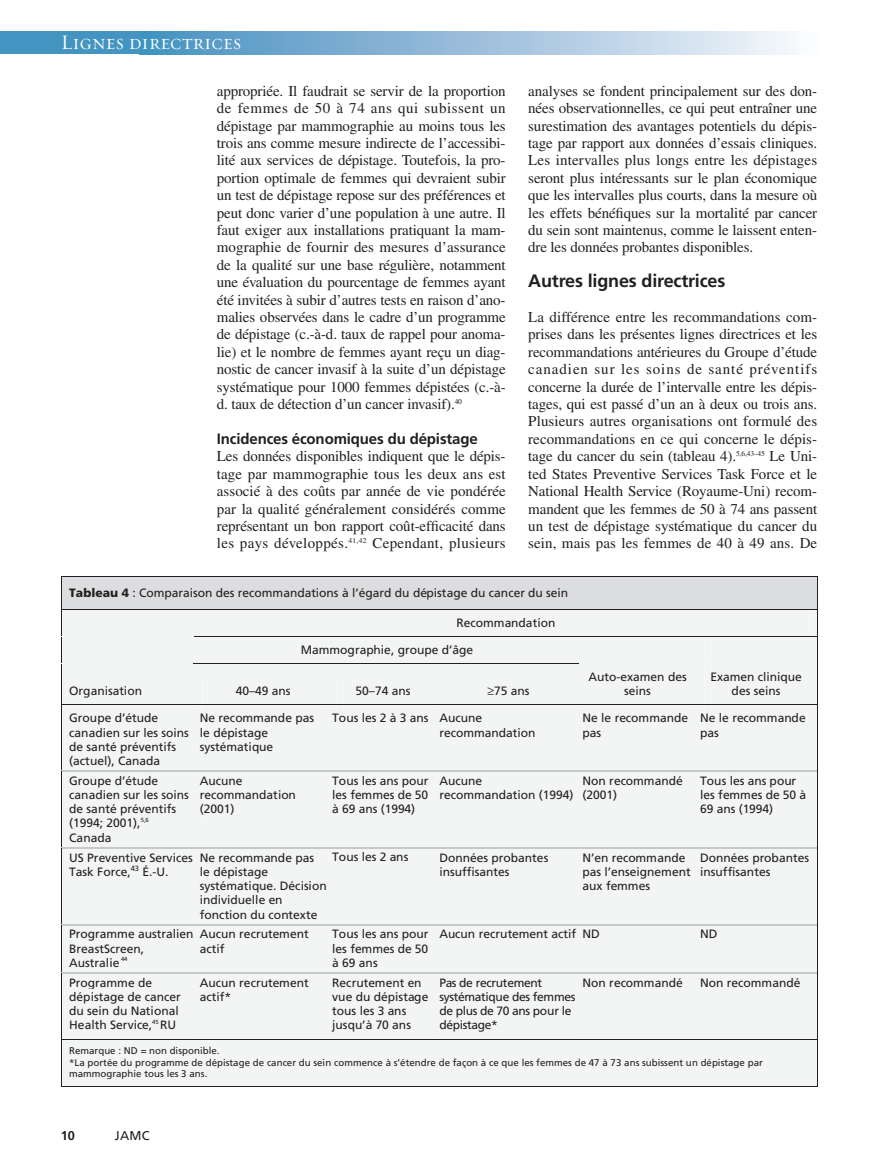
<style>
.page{position:relative;width:878px;height:1175px;background:#fff}
.page>*{position:absolute;margin:0;border:0;box-sizing:border-box;transform-origin:0 0}
.t1{font:21px "Requiem Display HTF Small Caps";letter-spacing:.005em;color:#fff}
.t2{font:700 18px "Frutiger LT Std";letter-spacing:-.01em;color:#231f20}
.t3{font:15px/17.4px "Times LT Std";letter-spacing:-.01em;color:#231f20;text-align:justify}
.t4{font:700 15px "Frutiger LT Std";letter-spacing:-.01em;color:#231f20}
.t5{font:12.75px "Frutiger LT Std";color:#231f20}
.t6{font:700 12.75px "Frutiger LT Std";color:#231f20}
.t7{font:12px/14.2px "Frutiger LT Std";color:#231f20}
.t8{font:12px/14.2px "Frutiger LT Std";letter-spacing:-.03em;color:#231f20}
.t9{font:12px "Frutiger";color:#231f20}
.t10{font:9.75px/11.6px "Frutiger LT Std";color:#231f20}
.t11{font:6px "Frutiger";color:#231f20}
.s1{font-weight:900}
.s2{font-family:"Frutiger"}
</style>
<div class="page">
<div style="left:0;top:32px;width:151px;height:22px;background:#4494c2"></div>
<div style="left:139px;top:32px;width:678px;height:22px;background:linear-gradient(to right,#438ebf,#f9f6fb)"></div>
<svg style="left:61px;top:576px;width:757px;height:511px"></svg>
<h1 class="t1" style="left:61px;top:30px;width:182px">Lignes directrices</h1>
<p class="t3" style="left:528px;top:84px;width:290px">analyses se fondent principalement sur des don&shy;nées observationnelles, ce qui peut entraîner une surestimation des avantages potentiels du dépis&shy;tage par rapport aux données d’essais cliniques.<br>Les intervalles plus longs entre les dépistages seront plus intéressants sur le plan économique que les intervalles plus courts, dans la mesure où les effets bénéfiques sur la mortalité par cancer du sein sont maintenus, comme le laissent enten&shy;dre les données probantes disponibles.</p>
<p class="t2" style="left:528px;top:274px;width:199px">Autres lignes directrices</p>
<p class="t3" style="left:528px;top:310px;width:290px">La différence entre les recommandations com&shy;prises dans les présentes lignes directrices et les recommandations antérieures du Groupe d’étude canadien sur les soins de santé préventifs concerne la durée de l’intervalle entre les dépis&shy;tages, qui est passé d’un an à deux ou trois ans.<br>Plusieurs autres organisations ont formulé des recommandations en ce qui concerne le dépis&shy;tage du cancer du sein (tableau 4).<sup>5,6,43–45</sup> Le Uni&shy;ted States Preventive Services Task Force et le National Health Service (Royaume-Uni) recom&shy;mandent que les femmes de 50 à 74 ans passent un test de dépistage systématique du cancer du sein, mais pas les femmes de 40 à 49 ans. De</p>
<p class="t7" style="left:69px;top:587px;width:500px"><span class="s1">Tableau 4</span> : Comparaison des recommandations à l’égard du dépistage du cancer du sein</p>
<p class="t9" style="left:456px;top:618px;width:101px">Recommandation</p>
<p class="t7" style="left:301px;top:644px;width:174px">Mammographie, groupe d’âge</p>
<p class="t7" style="left:69px;top:685px;width:74px">Organisation</p>
<p class="t9" style="left:236px;top:686px;width:56px">40–49 ans</p>
<p class="t9" style="left:355px;top:686px;width:56px">50–74 ans</p>
<p class="t9" style="left:487px;top:686px;width:44px">≥75 ans</p>
<p class="t3" style="left:217px;top:84px;width:290px">appropriée. Il faudrait se servir de la proportion de femmes de 50 à 74 ans qui subissent un dépistage par mammographie au moins tous les trois ans comme mesure indirecte de l’accessibi&shy;lité aux services de dépistage. Toutefois, la pro&shy;portion optimale de femmes qui devraient subir un test de dépistage repose sur des préférences et peut donc varier d’une population à une autre. Il faut exiger aux installations pratiquant la mam&shy;mographie de fournir des mesures d’assurance de la qualité sur une base régulière, notamment une évaluation du pourcentage de femmes ayant été invitées à subir d’autres tests en raison d’ano&shy;malies observées dans le cadre d’un programme de dépistage (c.-à-d. taux de rappel pour anoma&shy;lie) et le nombre de femmes ayant reçu un diag&shy;nostic de cancer invasif à la suite d’un dépistage systématique pour 1000 femmes dépistées (c.-à&shy;d. taux de détection d’un cancer invasif).<sup>40</sup></p>
<p class="t4" style="left:217px;top:432px;width:262px">Incidences économiques du dépistage</p>
<p class="t3" style="left:217px;top:449px;width:290px">Les données disponibles indiquent que le dépis&shy;tage par mammographie tous les deux ans est associé à des coûts par année de vie pondérée par la qualité généralement considérés comme représentant un bon rapport coût-efficacité dans les pays développés.<sup>41,42</sup> Cependant, plusieurs</p>
<p class="t7" style="left:588px;top:671px;width:100px;text-align:center">Auto-examen des seins</p>
<p class="t7" style="left:710px;top:671px;width:93px;text-align:center">Examen clinique des seins</p>
<p class="t7" style="left:69px;top:712px;width:121px">Groupe d’étude canadien sur les soins de santé préventifs (actuel), Canada</p>
<p class="t7" style="left:200px;top:712px;width:116px">Ne recommande pas le dépistage systématique</p>
<p class="t7" style="left:439px;top:712px;width:98px;text-indent:-107px">Tous les 2 à 3 ans Aucune recommandation</p>
<p class="t7" style="left:582px;top:712px;width:107px">Ne le recommande pas</p>
<p class="t7" style="left:700px;top:712px;width:107px">Ne le recommande pas</p>
<p class="t7" style="left:69px;top:774px;width:121px">Groupe d’étude canadien sur les soins de santé préventifs (1994; 2001)<span class="s2">,</span></p>
<p class="t7" style="left:200px;top:774px;width:98px">Aucune recommandation (2001)</p>
<p class="t7" style="left:332px;top:774px;width:98px;text-align:justify">Tous les ans pour les femmes de 50 à 69 ans (1994)</p>
<p class="t7" style="left:439px;top:774px;width:136px">Aucune recommandation (1994)</p>
<p class="t7" style="left:582px;top:774px;width:102px">Non recommandé (2001)</p>
<p class="t7" style="left:700px;top:774px;width:108px">Tous les ans pour les femmes de 50 à<br>69 ans (1994)</p>
<p class="t11" style="left:141px;top:817px;width:10px">5,6</p>
<p class="t9" style="left:69px;top:832px;width:44px">Canada</p>
<p class="t7" style="left:69px;top:851px;width:125px">US Preventive Services<br>Task Force,<sup>43</sup> É.-U.</p>
<p class="t7" style="left:200px;top:851px;width:128px">Ne recommande pas le dépistage systématique. Décision individuelle en fonction du contexte</p>
<p class="t7" style="left:332px;top:851px;width:78px">Tous les 2 ans</p>
<p class="t7" style="left:439px;top:851px;width:110px">Données probantes insuffisantes</p>
<p class="t7" style="left:582px;top:851px;width:110px">N’en recommande pas l’enseignement aux femmes</p>
<p class="t7" style="left:700px;top:851px;width:110px">Données probantes insuffisantes</p>
<p class="t7" style="left:69px;top:928px;width:126px">Programme australien<br>BreastScreen,<br>Australie</p>
<p class="t7" style="left:200px;top:928px;width:110px">Aucun recrutement actif</p>
<p class="t7" style="left:332px;top:928px;width:98px;text-align:justify">Tous les ans pour les femmes de 50 à 69 ans</p>
<p class="t7" style="left:439px;top:927px;width:162px">Aucun recrutement actif <span class="s2">ND</span></p>
<p class="t9" style="left:700px;top:929px;width:19px">ND</p>
<p class="t11" style="left:121px;top:956px;width:8px">44</p>
<p class="t7" style="left:69px;top:976px;width:113px">Programme de dépistage de cancer du sein du National<br>Health Service<span class="s2">,</span></p>
<p class="t7" style="left:200px;top:976px;width:110px">Aucun recrutement actif*</p>
<p class="t7" style="left:332px;top:976px;width:98px">Recrutement en vue du dépistage tous les 3 ans jusqu’à 70 ans</p>
<p class="t8" style="left:439px;top:976px;width:138px">Pas de recrutement systématique des femmes de plus de 70 ans pour le dépistage*</p>
<p class="t7" style="left:582px;top:976px;width:102px">Non recommandé</p>
<p class="t7" style="left:700px;top:976px;width:102px">Non recommandé</p>
<p class="t10" style="left:69px;top:1045px;width:695px">Remarque : ND = non disponible.<br>*La portée du programme de dépistage de cancer du sein commence à s’étendre de façon à ce que les femmes de 47 à 73 ans subissent un dépistage par mammographie tous les 3 ans.</p>
<p class="t11" style="left:152px;top:1019px;width:8px">45</p>
<p class="t9" style="left:160px;top:1020px;width:18px">RU</p>
<p class="t6" style="left:61px;top:1130px;width:16px">10</p>
<p class="t5" style="left:115px;top:1130px;width:36px">JAMC</p>
</div>
